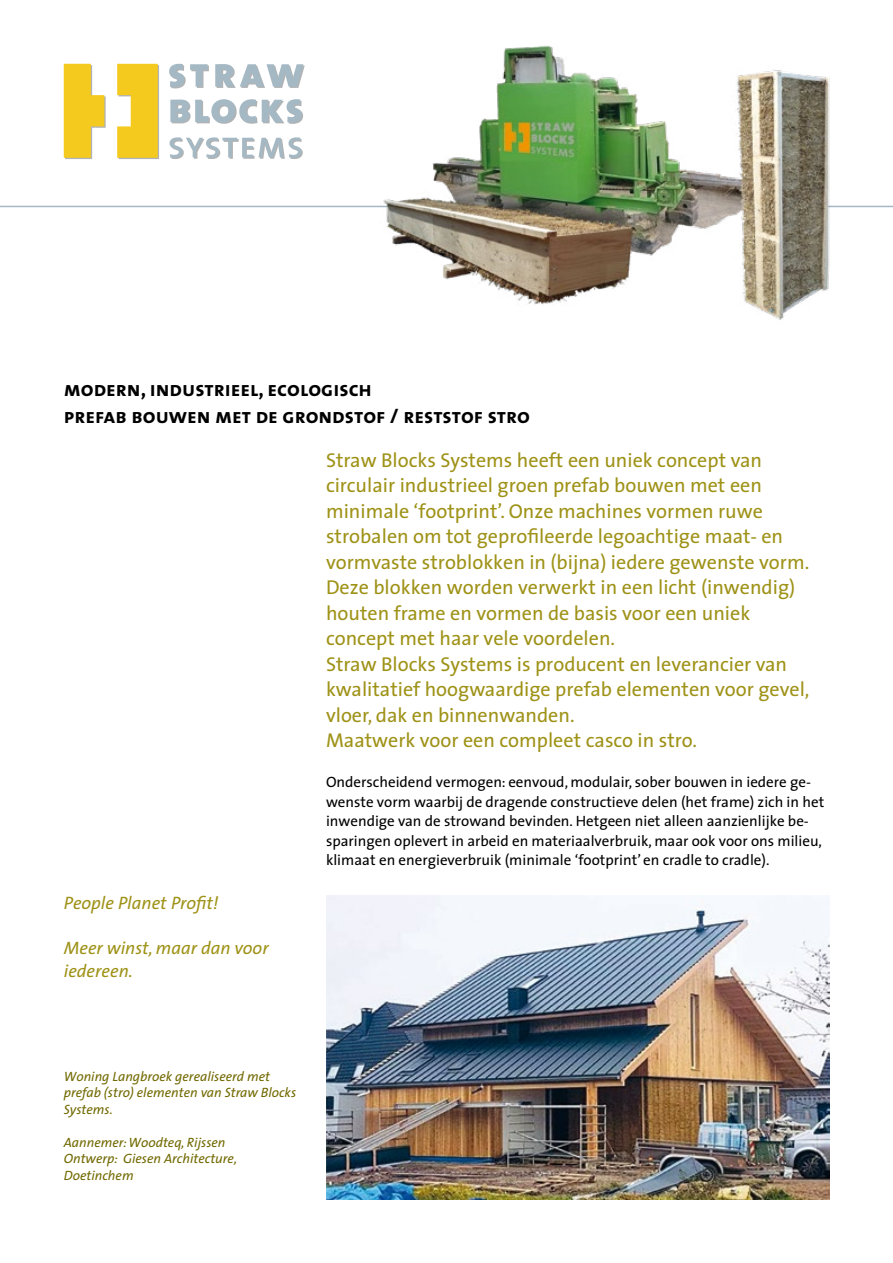
<style>
.page{position:relative;width:893px;height:1263px;background:#fff}
.page>*{position:absolute;margin:0;border:0;box-sizing:border-box;transform-origin:0 0}
.caps_titel{font:21px/27px "The Sans Bold Caps";color:#000}
.intro{font:20.1px/25.5px "The Sans";color:#9e9217}
.streamer{font:italic 18px/22.5px "The Sans";color:#9e9217}
.platte{font:15px/19.5px "The Sans";color:#000}
.bijschrift{font:italic 13.5px/16.5px "The Sans";color:#716900}
</style>
<div class="page">
<hr style="left:0;top:206px;width:893px;height:1px;background:#a5b9c4">
<svg style="left:169px;top:64px;width:40px;height:24px"></svg>
<svg style="left:215px;top:64px;width:90px;height:24px"></svg>
<svg style="left:170px;top:99px;width:133px;height:25px"></svg>
<svg style="left:170px;top:137px;width:133px;height:22px"></svg>
<svg style="left:64px;top:64px;width:42px;height:95px"></svg>
<svg style="left:117px;top:64px;width:42px;height:95px;background:#f2ce3d"></svg>
<img style="left:381px;top:46px;width:488px;height:274px">
<img style="left:326px;top:896px;width:503px;height:303px">
<p class="caps_titel" style="left:64px;top:375px;width:468px">modern, industrieel, ecologisch<br>prefab bouwen met de grondstof / reststof stro</p>
<p class="intro" style="left:326px;top:446px;width:485px">Straw Blocks Systems heeft een uniek concept van circulair industrieel groen prefab bouwen met een minimale ‘footprint’. Onze machines vormen ruwe strobalen om tot geprofileerde legoachtige maat- en vormvaste stroblokken in (bijna) iedere gewenste vorm.<br>Deze blokken worden verwerkt in een licht (inwendig) houten frame en vormen de basis voor een uniek concept met haar vele voordelen.<br>Straw Blocks Systems is producent en leverancier van kwalitatief hoogwaardige prefab elementen voor gevel, vloer, dak en binnenwanden.<br>Maatwerk voor een compleet casco in stro.</p>
<p class="streamer" style="left:64px;top:891px;width:156px">People Planet Profit!</p>
<p class="streamer" style="left:64px;top:936px;width:206px">Meer winst, maar dan voor iedereen.</p>
<p class="platte" style="left:326px;top:772px;width:500px">Onderscheidend vermogen: eenvoud, modulair, sober bouwen in iedere ge&shy;wenste vorm waarbij de dragende constructieve delen (het frame) zich in het inwendige van de strowand bevinden. Hetgeen niet alleen aanzienlijke be&shy;sparingen oplevert in arbeid en materiaalverbruik, maar ook voor ons milieu, klimaat en energieverbruik (minimale ‘footprint’ en cradle to cradle).</p>
<p class="bijschrift" style="left:64px;top:1067px;width:234px">Woning Langbroek gerealiseerd met prefab (stro) elementen van Straw Blocks<br>Systems.</p>
<p class="bijschrift" style="left:64px;top:1133px;width:163px">Aannemer: Woodteq, Rijssen</p>
<p class="bijschrift" style="left:64px;top:1150px;width:175px">Ontwerp: Giesen Architecture,<br>Doetinchem</p>
</div>
